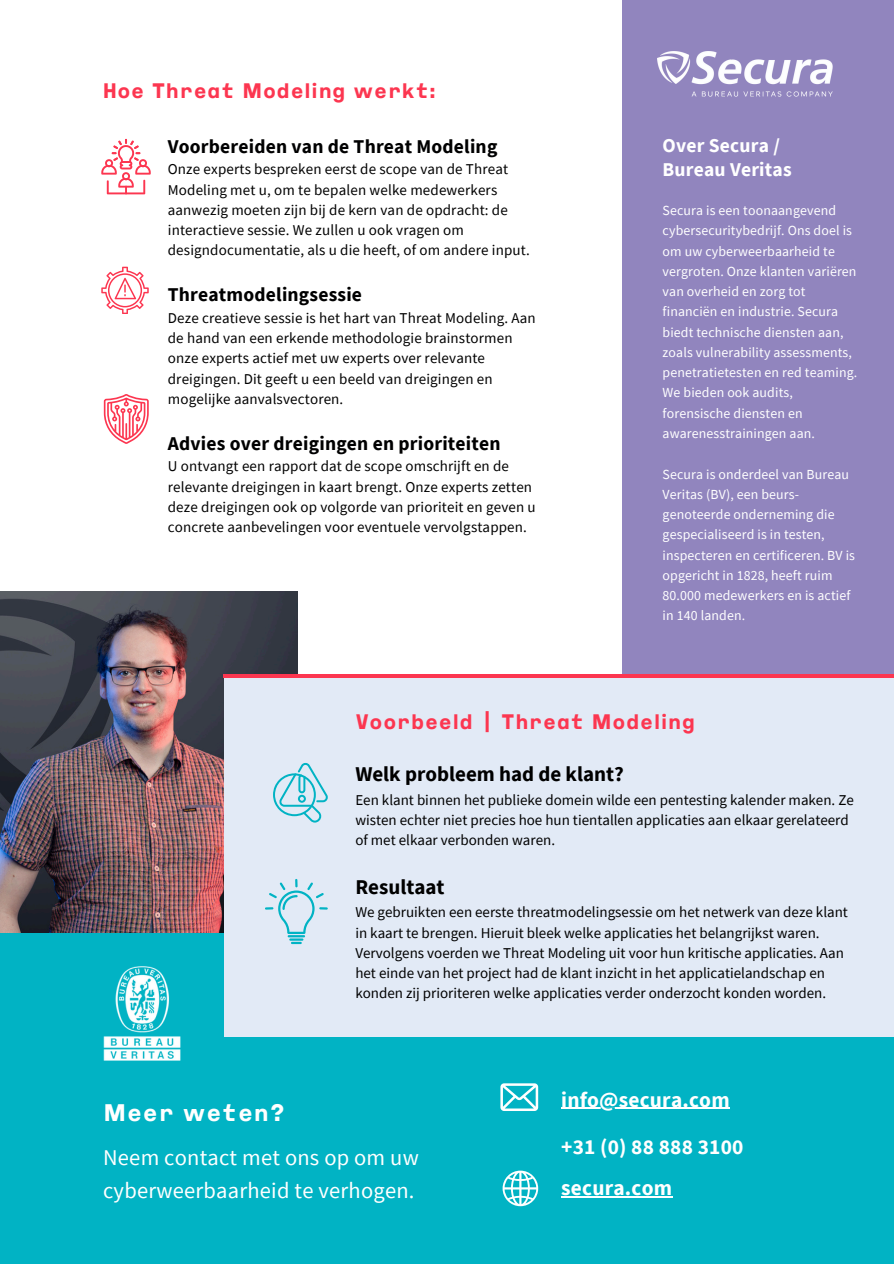
<style>
.page{position:relative;width:894px;height:1264px;background:#fff}
.page>*{position:absolute;margin:0;border:0;box-sizing:border-box;transform-origin:0 0}
.t1{font:700 expanded 24px "Bureau Veritas";letter-spacing:.01em;color:#fff}
.t2{font:22.5px/32.7px "Source Sans Pro";letter-spacing:.01em;color:#fff}
.t3{font:700 21.3px "Source Sans Pro";letter-spacing:.01em;color:#fff}
.t4{font:700 expanded 21px "Bureau Veritas";letter-spacing:.01em;color:#fc3650}
.t5{font:700 21px "Source Sans Pro";color:#000}
.t6{font:700 19.5px "Source Sans Pro";letter-spacing:.01em;color:#000001}
.t7{font:700 19.5px/23.7px "Source Sans Pro";letter-spacing:.01em;color:#fff}
.t8{font:15px/20.2px "Source Sans Pro";letter-spacing:.01em;color:#000001}
.t9{font:15px/20.2px "Source Sans Pro";color:#000}
.t10{font:13.8px/20.2px "Source Sans Pro";letter-spacing:.01em;color:#fff}
</style>
<div class="page">
<div style="left:622px;top:0;width:271px;height:877px;background:#9185be"></div>
<img style="left:0;top:591px;width:298px;height:342px">
<svg style="left:104px;top:394px;width:45px;height:49px"></svg>
<svg style="left:101px;top:267px;width:47px;height:47px"></svg>
<div style="left:0;top:933px;width:893px;height:330px;background:#01b3c4"></div>
<div style="left:224px;top:674px;width:669px;height:363px;background:#e2eaf6"></div>
<svg style="left:273px;top:763px;width:55px;height:59px"></svg>
<svg style="left:265px;top:879px;width:63px;height:65px"></svg>
<hr style="left:224px;top:674px;width:669px;height:4px;background:#fc3650">
<img style="left:657px;top:51px;width:176px;height:46px">
<svg style="left:101px;top:139px;width:50px;height:55px"></svg>
<img style="left:103px;top:966px;width:78px;height:95px">
<svg style="left:500px;top:1083px;width:38px;height:27px"></svg>
<hr style="left:561px;top:1107px;width:168px;height:1px;background:#fff">
<hr style="left:561px;top:1195px;width:111px;height:2px;background:#fff">
<svg style="left:502px;top:1170px;width:36px;height:36px"></svg>
<p class="t4" style="left:103px;top:83px;width:334px">Hoe Threat Modeling werkt:</p>
<h3 class="t6" style="left:168px;top:134px;width:331px">Voorbereiden van de Threat Modeling</h3>
<p class="t8" style="left:168px;top:159px;width:363px">Onze experts bespreken eerst de scope van de Threat Modeling met u, om te bepalen welke medewerkers aanwezig moeten zijn bij de kern van de opdracht: de interactieve sessie. We zullen u ook vragen om designdocumentatie, als u die heeft, of om andere input.</p>
<p class="t6" style="left:168px;top:282px;width:196px">Threatmodelingsessie</p>
<h3 class="t8" style="left:168px;top:307px;width:369px">Deze creatieve sessie is het hart van Threat Modeling. Aan de hand van een erkende methodologie brainstormen onze experts actief met uw experts over relevante dreigingen. Dit geeft u een beeld van dreigingen en mogelijke aanvalsvectoren.</h3>
<p class="t6" style="left:168px;top:431px;width:334px">Advies over dreigingen en prioriteiten</p>
<p class="t8" style="left:168px;top:456px;width:369px">U ontvangt een rapport dat de scope omschrijft en de relevante dreigingen in kaart brengt. Onze experts zetten deze dreigingen ook op volgorde van prioriteit en geven u concrete aanbevelingen voor eventuele vervolgstappen.</p>
<p class="t7" style="left:662px;top:133px;width:130px">Over Secura /<br>Bureau Veritas</p>
<p class="t10" style="left:662px;top:200px;width:196px">Secura is een toonaangevend cybersecuritybedrijf. Ons doel is om uw cyberweerbaarheid te vergroten. Onze klanten variëren van overheid en zorg tot financiën en industrie. Secura biedt technische diensten aan, zoals vulnerability assessments, penetratietesten en red teaming.<br>We bieden ook audits, forensische diensten en awarenesstrainingen aan.</p>
<h3 class="t10" style="left:662px;top:463px;width:194px">Secura is onderdeel van Bureau<br>Veritas (BV), een beurs&shy;genoteerde onderneming die gespecialiseerd is in testen, inspecteren en certificeren. BV is opgericht in 1828, heeft ruim<br>80.000 medewerkers en is actief in 140 landen.</h3>
<p class="t4" style="left:355px;top:714px;width:341px">Voorbeeld | Threat Modeling</p>
<p class="t5" style="left:355px;top:760px;width:270px">Welk probleem had de klant?</p>
<p class="t9" style="left:355px;top:789px;width:500px">Een klant binnen het publieke domein wilde een pentesting kalender maken. Ze wisten echter niet precies hoe hun tientallen applicaties aan elkaar gerelateerd of met elkaar verbonden waren.</p>
<p class="t5" style="left:355px;top:873px;width:91px">Resultaat</p>
<p class="t9" style="left:355px;top:901px;width:494px">We gebruikten een eerste threatmodelingsessie om het netwerk van deze klant in kaart te brengen. Hieruit bleek welke applicaties het belangrijkst waren.<br>Vervolgens voerden we Threat Modeling uit voor hun kritische applicaties. Aan het einde van het project had de klant inzicht in het applicatielandschap en konden zij prioriteren welke applicaties verder onderzocht konden worden.</p>
<p class="t1" style="left:103px;top:1104px;width:183px">Meer weten?</p>
<p class="t2" style="left:103px;top:1140px;width:317px">Neem contact met ons op om uw cyberweerbaarheid te verhogen.</p>
<p class="t3" style="left:561px;top:1085px;width:170px">info@secura.com</p>
<p class="t3" style="left:561px;top:1132px;width:184px">+31 (0) 88 888 3100</p>
<p class="t3" style="left:561px;top:1173px;width:112px">secura.com</p>
</div>
